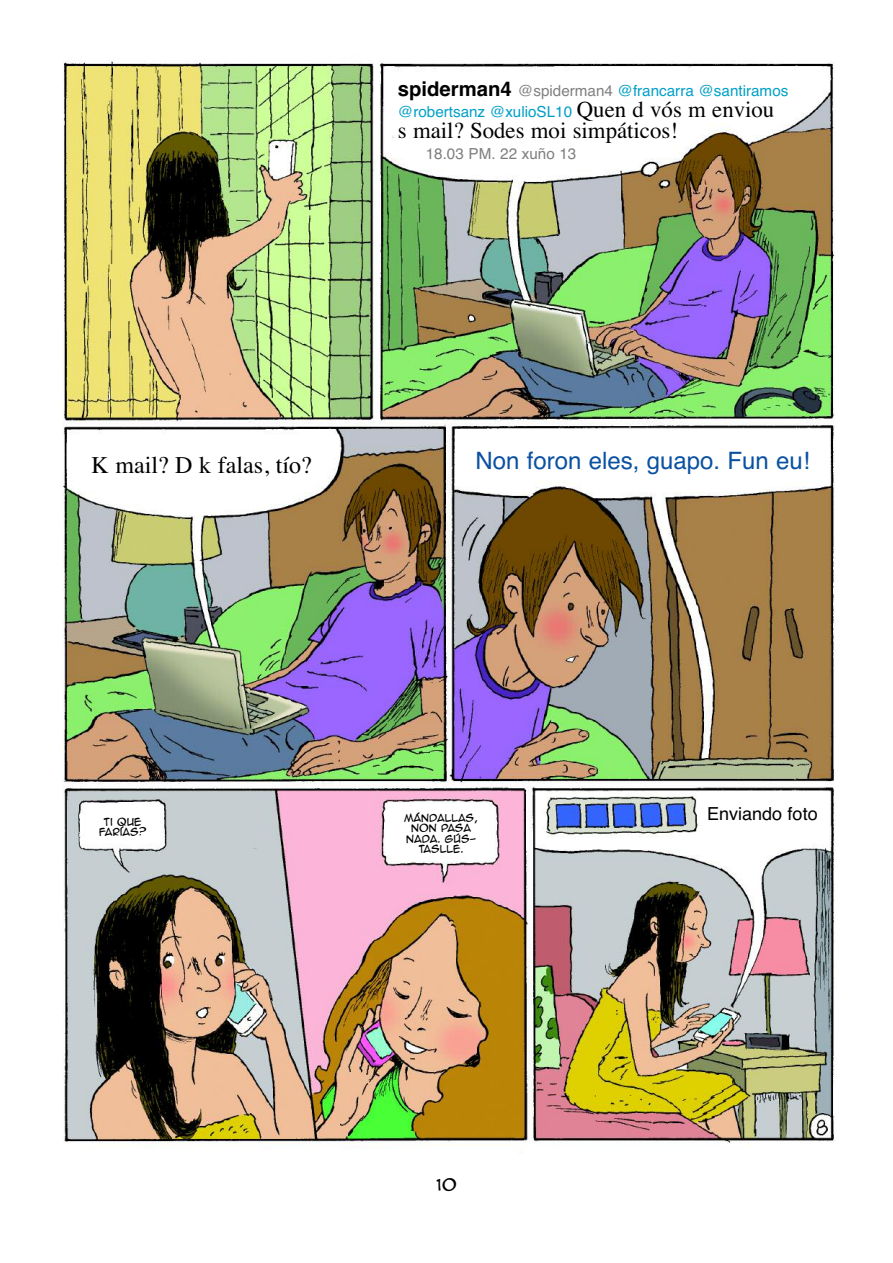
<style>
.page{position:relative;width:893px;height:1263px;background:#fff}
.page>*{position:absolute;margin:0;border:0;box-sizing:border-box;transform-origin:0 0}
.t1{font:24px "Helvetica";color:#0a51a1}
.t2{font:24px "Times";color:#000}
.t3{font:22.8px "Times";color:#000}
.t4{font:18px "Helvetica";color:#000}
.t5{font:15.15px/21px "Helvetica";color:#02a0c6}
.t6{font:15.15px "Helvetica";color:#808080}
.t7{font:15px "Anime Ace 2.0 BB";color:#000}
.t8{font:9.75px/10.5px "Anime Ace 2.0 BB";color:#000;text-align:center}
.s1{font-weight:700;font-size:20.25px;color:#000}
.s2{color:#808080}
.s3{font-family:"Times";font-size:22.8px;color:#000}
</style>
<div class="page">
<img style="left:62px;top:60px;width:773px;height:1087px">
<p class="t5" style="left:398px;top:81px;width:392px"><span class="s1">spiderman4</span> <span class="s2">@spiderman4</span> @francarra @santiramos @robertsanz @xulioSL10 <span class="s3">Quen d vós m enviou</span></p>
<h2 class="t3" style="left:398px;top:117px;width:281px">s mail? Sodes moi simpáticos!</h2>
<p class="t6" style="left:426px;top:145px;width:152px">18.03 PM. 22 xuño 13</p>
<h1 class="t2" style="left:91px;top:451px;width:222px">K mail? D k falas, tío?</h1>
<h1 class="t1" style="left:475px;top:446px;width:336px">Non foron eles, guapo. Fun eu!</h1>
<p class="t8" style="left:99px;top:816px;width:49px">TI QUE<br>FARÍAS?</p>
<p class="t8" style="left:404px;top:812px;width:75px">MÁNDALLAS,<br>NON PASA<br>NADA. GÚS-<br>TASLLE.</p>
<p class="t7" style="left:436px;top:1174px;width:22px">10</p>
<p class="t4" style="left:707px;top:803px;width:112px">Enviando foto</p>
</div>
